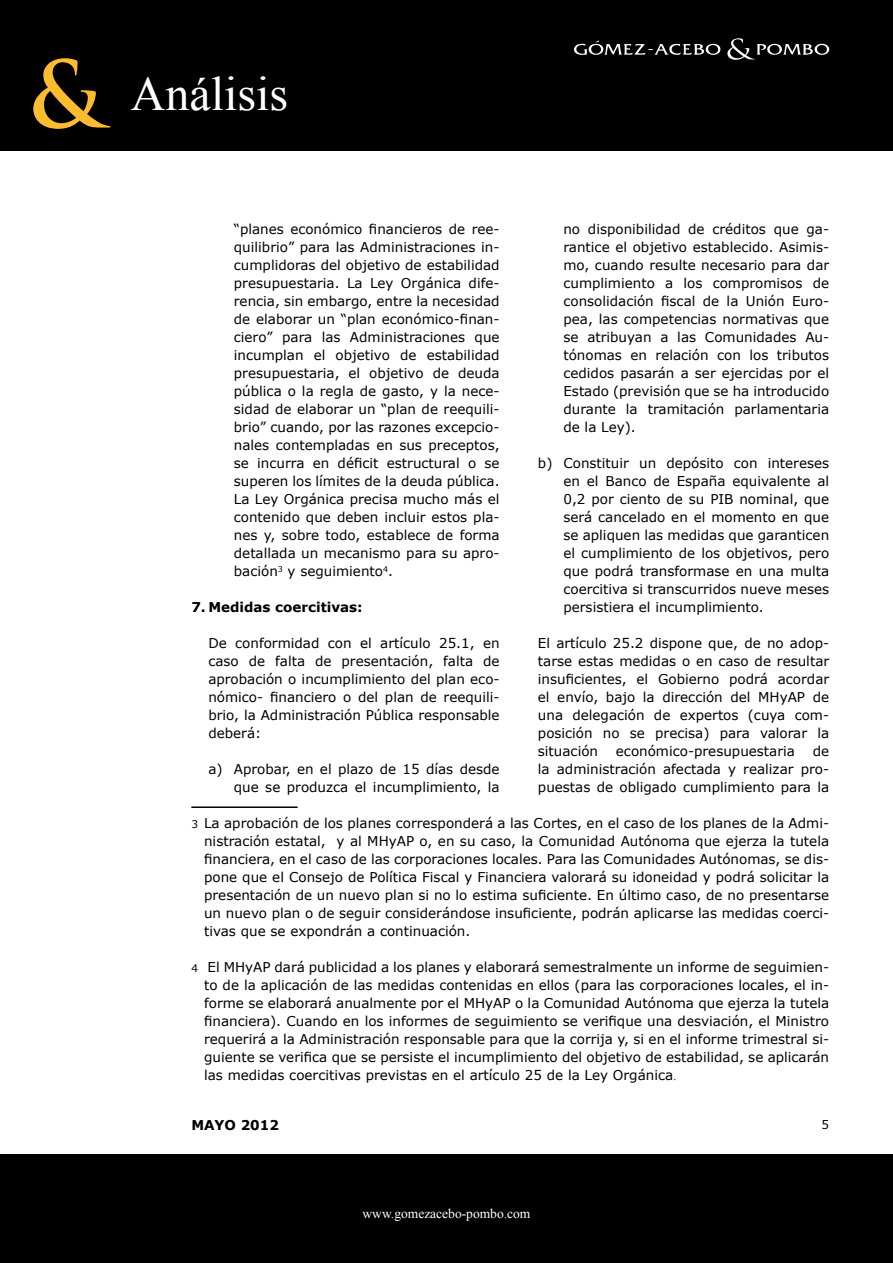
<style>
.page{position:relative;width:893px;height:1263px;background:#fff}
.page>*{position:absolute;margin:0;border:0;box-sizing:border-box;transform-origin:0 0}
.t1{font:700 90px "Trajan Pro";color:#fdbb30}
.t2{font:48px "Times New Roman";color:#fff}
.t3{font:13.5px/18px "Verdana";color:#000;text-align:justify}
.t4{font:700 13.5px "Verdana";color:#000}
.t5{font:13.5px "Times New Roman";color:#fff}
.t6{font:12px "Verdana";color:#000}
.s1{font-size:10.5px}
.s2{font-family:"Times New Roman"}
</style>
<div class="page">
<div style="left:0;top:0;width:893px;height:151px;background:#000"></div>
<div style="left:0;top:1154px;width:893px;height:109px;background:#000"></div>
<svg style="left:727px;top:38px;width:102px;height:22px"></svg>
<svg style="left:574px;top:41px;width:147px;height:14px"></svg>
<hr style="left:191px;top:806px;width:107px;height:2px;background:#000">
<h1 class="t1" style="left:28px;top:39px;width:76px">&amp;</h1>
<h2 class="t2" style="left:131px;top:62px;width:159px">Análisis</h2>
<p class="t3" style="left:234px;top:220px;width:267px">“planes económico financieros de ree&shy;quilibrio” para las Administraciones in&shy;cumplidoras del objetivo de estabilidad presupuestaria. La Ley Orgánica dife&shy;rencia, sin embargo, entre la necesidad de elaborar un “plan económico-finan&shy;ciero” para las Administraciones que incumplan el objetivo de estabilidad presupuestaria, el objetivo de deuda pública o la regla de gasto, y la nece&shy;sidad de elaborar un “plan de reequili&shy;brio” cuando, por las razones excepcio&shy;nales contempladas en sus preceptos, se incurra en déficit estructural o se superen los límites de la deuda pública.<br>La Ley Orgánica precisa mucho más el contenido que deben incluir estos pla&shy;nes y, sobre todo, establece de forma detallada un mecanismo para su apro&shy;bación<sup>3</sup> y seguimiento<sup>4</sup>.</p>
<p class="t4" style="left:191px;top:598px;width:173px">7. Medidas coercitivas:</p>
<p class="t3" style="left:208px;top:634px;width:293px">De conformidad con el artículo 25.1, en caso de falta de presentación, falta de aprobación o incumplimiento del plan eco&shy;nómico- financiero o del plan de reequili&shy;brio, la Administración Pública responsable deberá:</p>
<p class="t3" style="left:208px;top:760px;width:293px;text-align:right">a) Aprobar, en el plazo de 15 días desde que se produzca el incumplimiento, la</p>
<p class="t3" style="left:563px;top:220px;width:267px">no disponibilidad de créditos que ga&shy;rantice el objetivo establecido. Asimis&shy;mo, cuando resulte necesario para dar cumplimiento a los compromisos de consolidación fiscal de la Unión Euro&shy;pea, las competencias normativas que se atribuyan a las Comunidades Au&shy;tónomas en relación con los tributos cedidos pasarán a ser ejercidas por el Estado (previsión que se ha introducido durante la tramitación parlamentaria de la Ley).</p>
<p class="t3" style="left:563px;top:454px;width:267px;text-indent:-26px">b) Constituir un depósito con intereses en el Banco de España equivalente al 0,2 por ciento de su PIB nominal, que será cancelado en el momento en que se apliquen las medidas que garanticen el cumplimiento de los objetivos, pero que podrá transformase en una multa coercitiva si transcurridos nueve meses persistiera el incumplimiento.</p>
<p class="t3" style="left:538px;top:634px;width:293px">El artículo 25.2 dispone que, de no adop&shy;tarse estas medidas o en caso de resultar insuficientes, el Gobierno podrá acordar el envío, bajo la dirección del MHyAP de una delegación de expertos (cuya com&shy;posición no se precisa) para valorar la situación</p>
<p class="t3" style="left:616px;top:742px;width:181px">económico-presupuestaria</p>
<p class="t3" style="left:538px;top:742px;width:293px;text-indent:275px">de la administración afectada y realizar pro&shy;puestas de obligado cumplimiento para la</p>
<p class="t3" style="left:204px;top:814px;width:627px;text-indent:-13px"><span class="s1">3</span> La aprobación de los planes corresponderá a las Cortes, en el caso de los planes de la Admi&shy;nistración estatal, y al MHyAP o, en su caso, la Comunidad Autónoma que ejerza la tutela financiera, en el caso de las corporaciones locales. Para las Comunidades Autónomas, se dis&shy;pone que el Consejo de Política Fiscal y Financiera valorará su idoneidad y podrá solicitar la presentación de un nuevo plan si no lo estima suficiente. En último caso, de no presentarse un nuevo plan o de seguir considerándose insuficiente, podrán aplicarse las medidas coerci&shy;tivas que se expondrán a continuación.</p>
<p class="t3" style="left:204px;top:958px;width:627px;text-indent:-13px"><span class="s1">4</span> El MHyAP dará publicidad a los planes y elaborará semestralmente un informe de seguimien&shy;to de la aplicación de las medidas contenidas en ellos (para las corporaciones locales, el in&shy;forme se elaborará anualmente por el MHyAP o la Comunidad Autónoma que ejerza la tutela financiera). Cuando en los informes de seguimiento se verifique una desviación, el Ministro requerirá a la Administración responsable para que la corrija y, si en el informe trimestral si&shy;guiente se verifica que se persiste el incumplimiento del objetivo de estabilidad, se aplicarán las medidas coercitivas previstas en el artículo 25 de la Ley Orgánica<span class="s2">.</span></p>
<p class="t4" style="left:191px;top:1115px;width:89px">MAYO 2012</p>
<p class="t5" style="left:363px;top:1204px;width:169px">www.gomezacebo-pombo.com</p>
<p class="t6" style="left:822px;top:1117px;width:9px">5</p>
</div>
